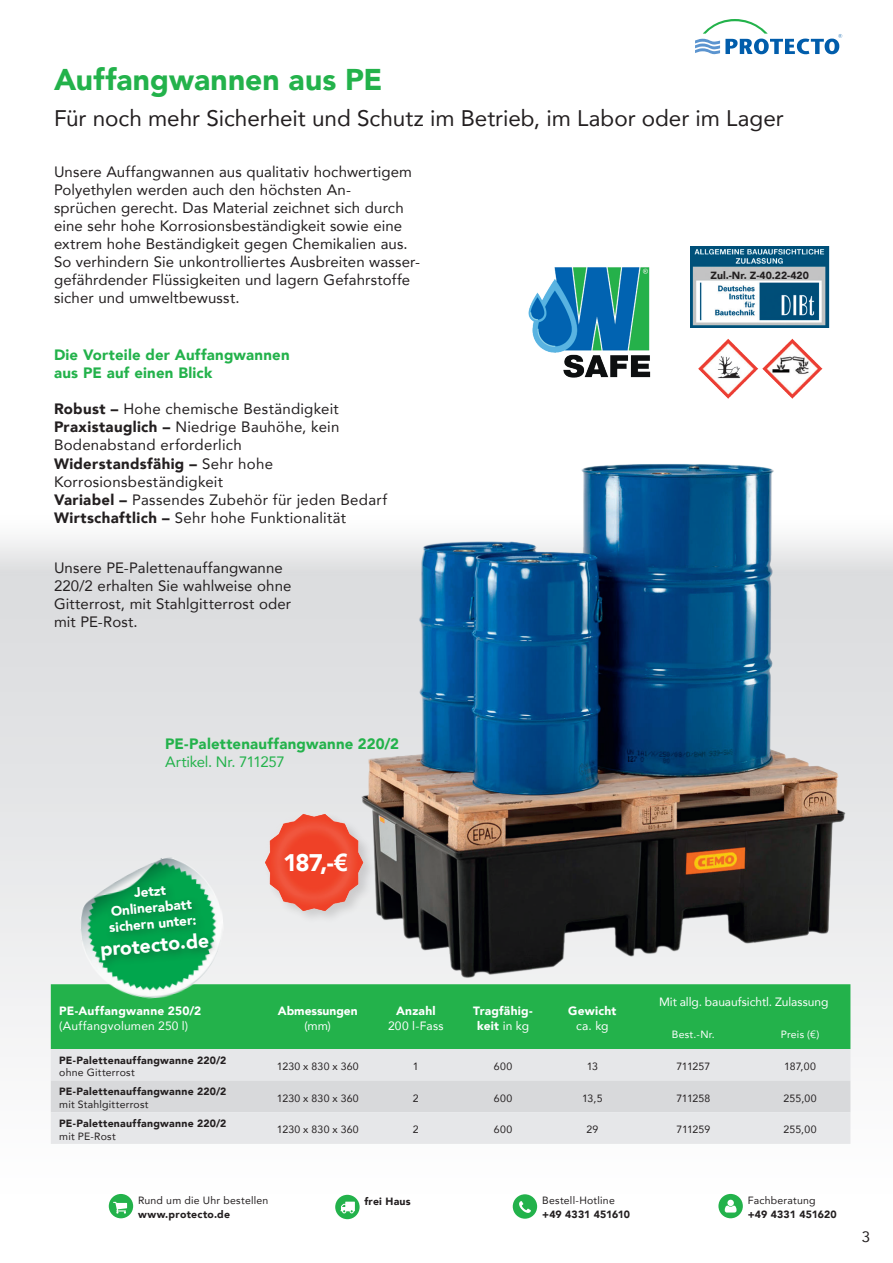
<style>
.page{position:relative;width:893px;height:1263px;background:#fff}
.page>*{position:absolute;margin:0;border:0;box-sizing:border-box;transform-origin:0 0}
.t1{font:900 30px "Avenir";letter-spacing:.005em;color:#23b24b}
.t2{font:900 24px "Avenir";color:#fff}
.t3{font:22.5px "Avenir";color:#231f20}
.t4{font:900 19.5px "Avenir";color:#fff}
.t5{font:15px/18px "Avenir";letter-spacing:.01em;color:#231f20}
.t6{font:900 15px/18px "Avenir";letter-spacing:.015em;color:#23b24b}
.t7{font:15px "Avenir";letter-spacing:-.015em;color:#23b24b}
.t8{font:900 13.5px/16.2px "Avenir";color:#fff;text-align:center}
.t9{font:12px "Avenir";letter-spacing:.005em;color:#fff}
.t10{font:900 12px/14.4px "Avenir";letter-spacing:.02em;color:#fff;text-align:center}
.t11{font:900 12px "Avenir";color:#fff}
.t12{font:10.5px "Avenir";letter-spacing:.02em;color:#231f20}
.t13{font:900 10.5px "Avenir";letter-spacing:.025em;color:#231f20}
.t14{font:10.5px "Avenir";letter-spacing:.025em;color:#fff}
.t15{font:900 10.5px "Avenir";letter-spacing:-.005em;color:#231f20}
.t16{font:900 10.35px "Avenir";color:#231f20}
.s1{font-weight:900}
.s2{font-family:"Arial";font-weight:700}
.s3{font-weight:400}
</style>
<div class="page">
<svg style="left:0;top:539px;width:893px;height:605px"></svg>
<svg style="left:695px;top:19px;width:147px;height:35px"></svg>
<svg style="left:107px;top:1192px;width:28px;height:28px"></svg>
<div style="left:106px;top:1191px;width:30px;height:30px;border:3px solid #fff;border-radius:50%"></div>
<svg style="left:113px;top:1202px;width:14px;height:11px"></svg>
<svg style="left:334px;top:1193px;width:27px;height:28px"></svg>
<div style="left:332px;top:1192px;width:31px;height:30px;border:3px solid #fff;border-radius:50%"></div>
<svg style="left:340px;top:1201px;width:15px;height:12px"></svg>
<svg style="left:511px;top:1193px;width:28px;height:27px"></svg>
<div style="left:510px;top:1191px;width:30px;height:31px;border:3px solid #fff;border-radius:50%"></div>
<svg style="left:519px;top:1201px;width:12px;height:12px"></svg>
<svg style="left:717px;top:1192px;width:27px;height:28px"></svg>
<div style="left:715px;top:1191px;width:31px;height:30px;border:3px solid #fff;border-radius:50%"></div>
<svg style="left:725px;top:1200px;width:11px;height:12px"></svg>
<div style="left:51px;top:984px;width:799px;height:65px;background:#23b24b"></div>
<svg style="left:51px;top:1049px;width:799px;height:95px;background:#e1e2e4"></svg>
<img style="left:307px;top:464px;width:586px;height:545px">
<img style="left:690px;top:246px;width:139px;height:82px">
<img style="left:698px;top:338px;width:125px;height:61px">
<img style="left:528px;top:267px;width:123px;height:111px">
<img style="left:245px;top:792px;width:139px;height:140px">
<img style="left:75px;top:853px;width:154px;height:151px">
<div style="left:96px;top:882px;width:124px;height:89px;background:#231f20;opacity:.34"></div>
<h1 class="t1" style="left:54px;top:54px;width:330px">Auffangwannen aus PE</h1>
<h3 class="t3" style="left:54px;top:100px;width:731px">Für noch mehr Sicherheit und Schutz im Betrieb, im Labor oder im Lager</h3>
<p class="t5" style="left:54px;top:162px;width:368px">Unsere Auffangwannen aus qualitativ hochwertigem Polyethylen werden auch den höchsten An-<br>sprüchen gerecht. Das Material zeichnet sich durch eine sehr hohe Korrosionsbeständigkeit sowie eine extrem hohe Beständigkeit gegen Chemikalien aus.<br>So verhindern Sie unkontrolliertes Ausbreiten wasser&shy;gefährdender Flüssigkeiten und lagern Gefahrstoffe sicher und umweltbewusst.</p>
<p class="t6" style="left:54px;top:345px;width:237px">Die Vorteile der Auffangwannen aus PE auf einen Blick</p>
<p class="t5" style="left:54px;top:400px;width:335px"><span class="s1">Robust –</span> Hohe chemische Beständigkeit <span class="s1">Praxistauglich –</span> Niedrige Bauhöhe, kein Bodenabstand erforderlich<br><span class="s1">Widerstandsfähig –</span> Sehr hohe Korrosionsbeständigkeit<br><span class="s1">Variabel –</span> Passendes Zubehör für jeden Bedarf <span class="s1">Wirtschaftlich –</span> Sehr hohe Funktionalität</p>
<p class="t5" style="left:54px;top:558px;width:239px">Unsere PE-Palettenauffangwanne<br>220/2 erhalten Sie wahlweise ohne<br>Gitterrost, mit Stahlgitterrost oder mit PE-Rost.</p>
<p class="t16" style="left:710px;top:266px;width:100px">Zul.-Nr. Z-40.22-420</p>
<p class="t6" style="left:165px;top:734px;width:235px">PE-Palettenauffangwanne 220/2</p>
<p class="t7" style="left:165px;top:749px;width:121px">Artikel. Nr. 711257</p>
<p class="t8" style="left:106px;top:887px;width:89px;rotate:-5deg">Jetzt<br>Onlinerabatt sichern unter:</p>
<h3 class="t4" style="left:99px;top:933px;width:111px;rotate:-5deg">protecto.de</h3>
<p class="t10" style="left:59px;top:1004px;width:144px">PE-Auffangwanne 250/2</p>
<p class="t9" style="left:59px;top:1016px;width:130px">(Auffangvolumen 250 l)</p>
<p class="t13" style="left:59px;top:1051px;width:169px">PE-Palettenauffangwanne 220/2</p>
<p class="t12" style="left:59px;top:1064px;width:77px">ohne Gitterrost</p>
<p class="t13" style="left:59px;top:1083px;width:169px">PE-Palettenauffangwanne 220/2</p>
<p class="t12" style="left:59px;top:1096px;width:91px">mit Stahlgitterrost</p>
<p class="t13" style="left:59px;top:1114px;width:169px">PE-Palettenauffangwanne 220/2</p>
<p class="t12" style="left:59px;top:1127px;width:58px">mit PE-Rost</p>
<h2 class="t2" style="left:283px;top:842px;width:66px">187,-<span class="s2">€</span></h2>
<p class="t11" style="left:278px;top:1001px;width:81px">Abmessungen</p>
<p class="t9" style="left:305px;top:1016px;width:28px">(mm)</p>
<p class="t10" style="left:396px;top:1004px;width:41px">Anzahl</p>
<p class="t9" style="left:388px;top:1016px;width:57px">200 l-Fass</p>
<p class="t10" style="left:473px;top:1004px;width:61px">Tragfähig&shy;keit <span class="s3">in kg</span></p>
<p class="t10" style="left:568px;top:1004px;width:50px">Gewicht</p>
<p class="t9" style="left:576px;top:1016px;width:34px">ca. kg</p>
<p class="t9" style="left:659px;top:993px;width:171px">Mit allg. bauaufsichtl. Zulassung</p>
<p class="t14" style="left:672px;top:1026px;width:45px">Best.-Nr.</p>
<p class="t14" style="left:781px;top:1026px;width:40px">Preis (€)</p>
<p class="t12" style="left:277px;top:1058px;width:83px">1230 x 830 x 360</p>
<p class="t12" style="left:413px;top:1058px;width:7px">1</p>
<p class="t12" style="left:494px;top:1058px;width:20px">600</p>
<p class="t12" style="left:587px;top:1058px;width:13px">13</p>
<p class="t12" style="left:676px;top:1058px;width:35px">711257</p>
<p class="t12" style="left:784px;top:1058px;width:33px">187,00</p>
<p class="t12" style="left:277px;top:1090px;width:83px">1230 x 830 x 360</p>
<p class="t12" style="left:413px;top:1090px;width:7px">2</p>
<p class="t12" style="left:494px;top:1090px;width:20px">600</p>
<p class="t12" style="left:582px;top:1090px;width:22px">13,5</p>
<p class="t12" style="left:676px;top:1090px;width:35px">711258</p>
<p class="t12" style="left:783px;top:1090px;width:35px">255,00</p>
<p class="t12" style="left:277px;top:1121px;width:83px">1230 x 830 x 360</p>
<p class="t12" style="left:413px;top:1121px;width:7px">2</p>
<p class="t12" style="left:494px;top:1121px;width:20px">600</p>
<p class="t12" style="left:586px;top:1121px;width:13px">29</p>
<p class="t12" style="left:676px;top:1121px;width:35px">711259</p>
<p class="t12" style="left:783px;top:1121px;width:35px">255,00</p>
<p class="t12" style="left:138px;top:1192px;width:132px">Rund um die Uhr bestellen</p>
<p class="t13" style="left:138px;top:1205px;width:94px">www.protecto.de</p>
<p class="t13" style="left:364px;top:1192px;width:48px">frei Haus</p>
<p class="t12" style="left:542px;top:1192px;width:74px">Bestell-Hotline</p>
<p class="t15" style="left:542px;top:1205px;width:89px">+49 4331 451610</p>
<p class="t12" style="left:748px;top:1192px;width:69px">Fachberatung</p>
<p class="t13" style="left:748px;top:1205px;width:90px">+49 4331 451620</p>
<p class="t5" style="left:862px;top:1227px;width:10px">3</p>
</div>
